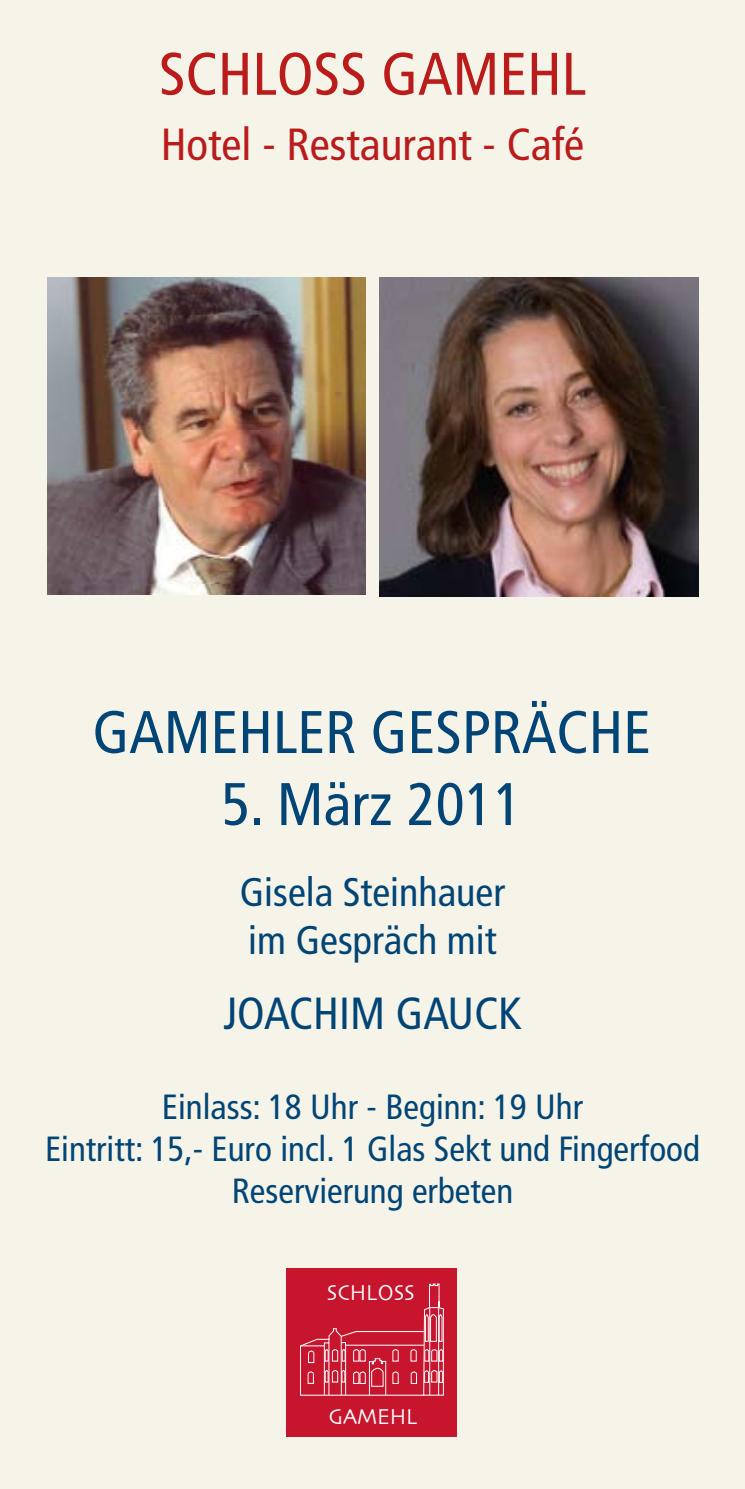
<style>
.page{position:relative;width:745px;height:1489px;background:#fff}
.page>*{position:absolute;margin:0;border:0;box-sizing:border-box;transform-origin:0 0}
.t1{font:condensed 60px "Frutiger";color:#004575}
.t2{font:condensed 60px "Frutiger";color:#ba1b1b}
.t3{font:condensed 45px "Frutiger";color:#ba1b1b}
.t4{font:condensed 45px "Frutiger";color:#004575}
.t5{font:condensed 40px/48px "Frutiger";color:#004575}
.t6{font:condensed 35px/42px "Frutiger";color:#004575;text-align:center}
.t7{font:22.5px "Skia";color:#fff;scale:.94 1}
</style>
<div class="page">
<div style="left:0;top:0;width:744px;height:1488px;background:#f6f4e9"></div>
<div style="left:286px;top:1267px;width:170px;height:169px;background:#c7152e"></div>
<svg style="left:300px;top:1283px;width:144px;height:112px"></svg>
<img style="left:379px;top:277px;width:319px;height:319px">
<img style="left:47px;top:277px;width:318px;height:318px">
<h1 class="t2" style="left:159px;top:39px;width:428px">SCHLOSS GAMEHL</h1>
<p class="t3" style="left:160px;top:118px;width:425px">Hotel - Restaurant - Café</p>
<h1 class="t1" style="left:92px;top:697px;width:559px">GAMEHLER GESPRÄCHE</h1>
<h1 class="t1" style="left:221px;top:769px;width:302px">5. März 2011</h1>
<p class="t5" style="left:239px;top:868px;width:267px">Gisela Steinhauer im Gespräch mit</p>
<p class="t4" style="left:223px;top:986px;width:300px">JOACHIM GAUCK</p>
<p class="t6" style="left:45px;top:1085px;width:656px">Einlass: 18 Uhr - Beginn: 19 Uhr<br>Eintritt: 15,- Euro incl. 1 Glas Sekt und Fingerfood<br>Reservierung erbeten</p>
<p class="t7" style="left:327px;top:1279px;width:95px">SCHLOSS</p>
<p class="t7" style="left:328px;top:1403px;width:96px">GAMEHL</p>
</div>
